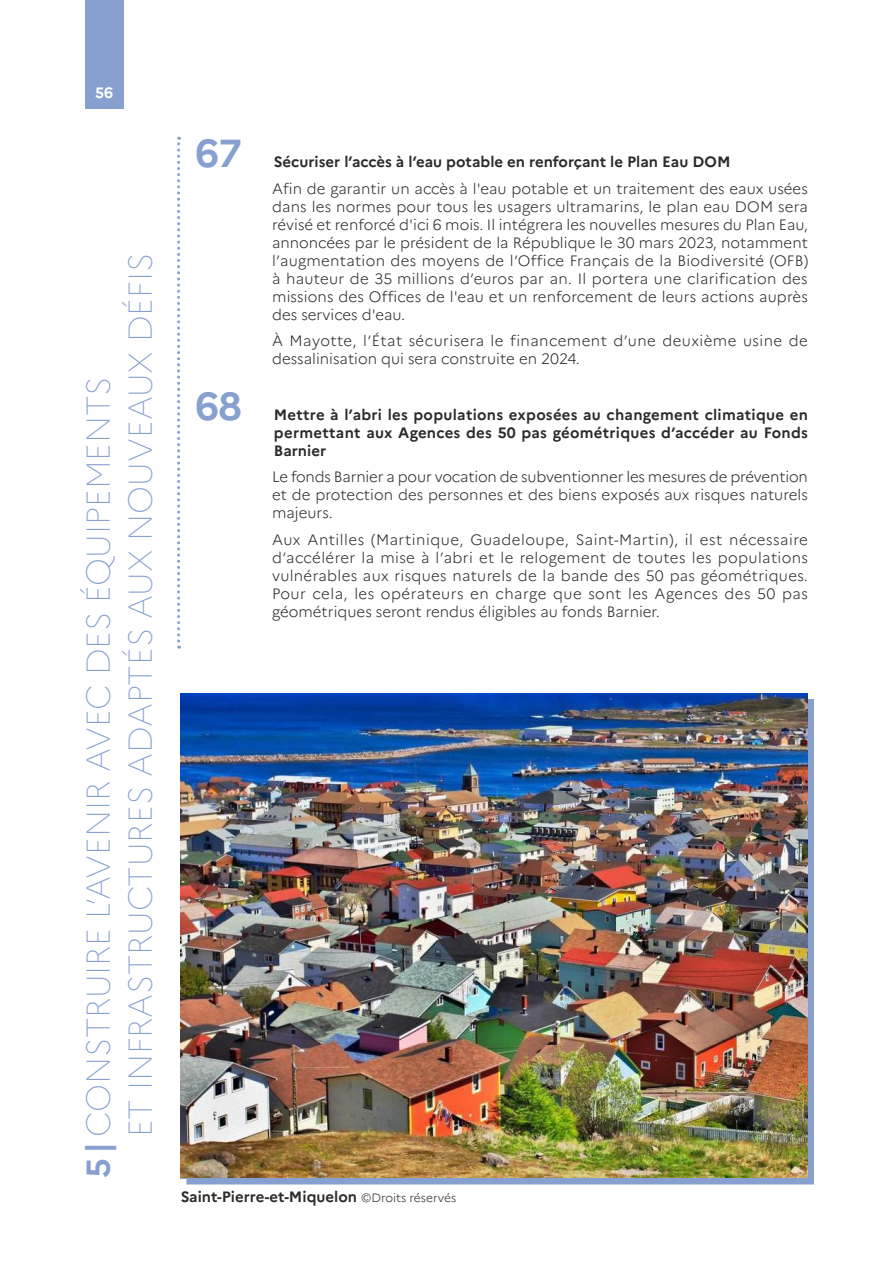
<style>
.page{position:relative;width:893px;height:1263px;background:#fff}
.page>*{position:absolute;margin:0;border:0;box-sizing:border-box;transform-origin:0 0}
.t1{font:700 39px "Marianne";color:#88a0d0}
.t2{font:100 33px/42px "Marianne";color:#88a0d0}
.t3{font:300 15px/18px "Marianne";color:#2b2b2a;text-align:justify}
.t4{font:700 15px/18px "Marianne";color:#2b2b2a;text-align:justify}
.t5{font:300 15px/18px "Marianne";letter-spacing:.02em;color:#2b2b2a}
.t6{font:700 15px "Marianne";color:#fff}
.s1{font-weight:700}
.s2{font-weight:300;font-size:12px}
</style>
<div class="page">
<div style="left:187px;top:699px;width:627px;height:485px;background:#88a0d0"></div>
<img style="left:181px;top:693px;width:627px;height:485px">
<div style="left:85px;top:0;width:38px;height:108px;background:#88a0d0"></div>
<svg style="left:177px;top:137px;width:3px;height:512px"></svg>
<p class="t6" style="left:95px;top:83px;width:19px">56</p>
<h2 class="t2" style="left:77px;top:1137px;width:886px;text-indent:-40px;rotate:-90deg"><span class="s1">5 |</span> CONSTRUIRE L’AVENIR AVEC DES ÉQUIPEMENTS<br>ET INFRASTRUCTURES ADAPTÉS AUX NOUVEAUX DÉFIS</h2>
<h4 class="t1" style="left:196px;top:130px;width:48px">67</h4>
<h4 class="t1" style="left:196px;top:382px;width:48px">68</h4>
<h4 class="t4" style="left:274px;top:153px;width:458px">Sécuriser l’accès à l’eau potable en renforçant le Plan Eau DOM</h4>
<p class="t3" style="left:272px;top:180px;width:538px">Afin de garantir un accès à l'eau potable et un traitement des eaux usées dans les normes pour tous les usagers ultramarins, le plan eau DOM sera révisé et renforcé d'ici 6 mois. Il intégrera les nouvelles mesures du Plan Eau, annoncées par le président de la République le 30 mars 2023, notamment l’augmentation des moyens de l’Office Français de la Biodiversité (OFB) à hauteur de 35 millions d’euros par an. Il portera une clarification des missions des Offices de l'eau et un renforcement de leurs actions auprès des services d'eau.</p>
<p class="t5" style="left:272px;top:332px;width:537px">À Mayotte, l’État sécurisera le financement d’une deuxième usine de dessalinisation qui sera construite en 2024.</p>
<h4 class="t4" style="left:274px;top:405px;width:536px">Mettre à l’abri les populations exposées au changement climatique en permettant aux Agences des 50 pas géométriques d’accéder au Fonds Barnier</h4>
<p class="t3" style="left:272px;top:468px;width:537px">Le fonds Barnier a pour vocation de subventionner les mesures de prévention et de protection des personnes et des biens exposés aux risques naturels majeurs.</p>
<p class="t3" style="left:272px;top:530px;width:537px">Aux Antilles (Martinique, Guadeloupe, Saint-Martin), il est nécessaire d’accélérer la mise à l’abri et le relogement de toutes les populations vulnérables aux risques naturels de la bande des 50 pas géométriques.<br>Pour cela, les opérateurs en charge que sont les Agences des 50 pas géométriques seront rendus éligibles au fonds Barnier.</p>
<p class="t4" style="left:181px;top:1187px;width:277px">Saint-Pierre-et-Miquelon <span class="s2">©Droits réservés</span></p>
</div>
